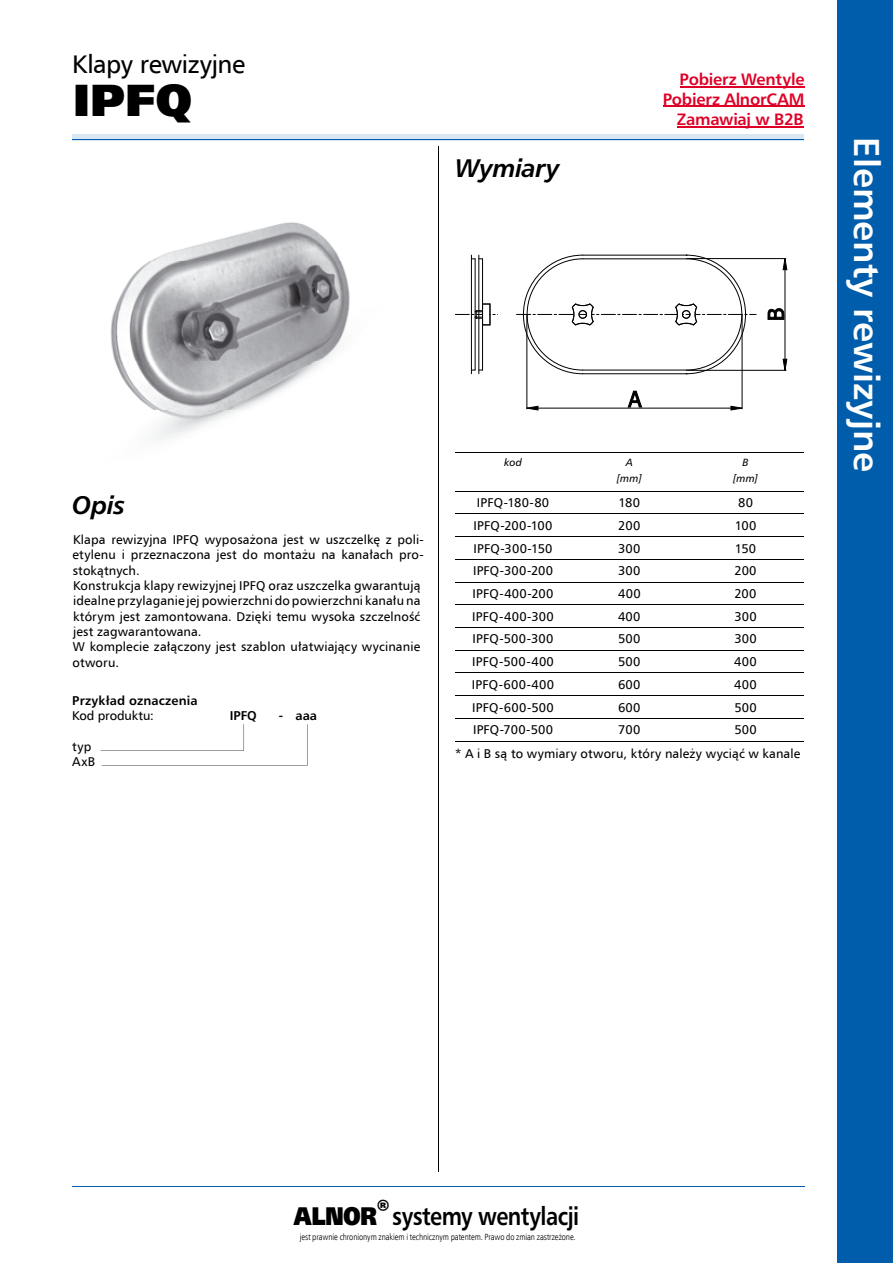
<style>
.page{position:relative;width:893px;height:1263px;background:#fff}
.page>*{position:absolute;margin:0;border:0;box-sizing:border-box;transform-origin:0 0}
.t1{font:900 45px "Humanist 777 TL";color:#000}
.t2{font:700 36px "Humanist 777 TL";color:#fff}
.t3{font:700 25.5px "Humanist 777 TL";letter-spacing:-.025em;color:#000;scale:.85 1}
.t4{font:25.5px "Humnst 777 EU Normal";letter-spacing:-.015em;color:#000}
.t5{font:italic 700 25.5px "Humanist 777 TL";letter-spacing:-.02em;color:#000}
.t6{font:700 16.5px/19.8px "Humanist 777 TL";letter-spacing:-.015em;color:#e00027;text-align:right}
.t7{font:12.75px/15.3px "Humnst 777 EU Normal";letter-spacing:.01em;color:#000}
.t8{font:700 12.75px "Humanist 777 TL";letter-spacing:.01em;color:#000}
.t9{font:12.75px "Humnst 777 EU Normal";letter-spacing:-.01em;color:#000}
.t10{font:italic 10.5px/15.3px "Humanist 777 TL";letter-spacing:.02em;color:#000;text-align:center}
.t11{font:9px "Humnst 777 Lt Cn EU Normal";letter-spacing:-.01em;color:#000}
.s1{font-weight:900}
</style>
<div class="page">
<hr style="left:72px;top:1187px;width:733px;height:1px;background:#005dab">
<hr style="left:438px;top:146px;width:1px;height:1025px;background:#000">
<div style="left:838px;top:0;width:55px;height:1263px;background:#005dab"></div>
<div style="left:72px;top:134px;width:732px;height:6px;background:#d9e7f2"></div>
<hr style="left:72px;top:140px;width:732px;height:1px;background:#005dab">
<hr style="left:679px;top:86px;width:125px;height:2px;background:#e00027">
<hr style="left:663px;top:106px;width:142px;height:1px;background:#e00027">
<hr style="left:677px;top:126px;width:127px;height:1px;background:#e00027">
<svg style="left:101px;top:724px;width:206px;height:42px"></svg>
<hr style="left:455px;top:452px;width:116px;height:1px;background:#000">
<hr style="left:571px;top:452px;width:116px;height:1px;background:#000">
<hr style="left:687px;top:452px;width:117px;height:1px;background:#000">
<img style="left:110px;top:222px;width:240px;height:217px">
<hr style="left:687px;top:258px;width:99px;height:1px;background:#000">
<hr style="left:687px;top:370px;width:99px;height:1px;background:#000">
<hr style="left:785px;top:270px;width:1px;height:89px;background:#000">
<svg style="left:782px;top:258px;width:5px;height:12px"></svg>
<svg style="left:767px;top:308px;width:17px;height:12px"></svg>
<svg style="left:782px;top:358px;width:5px;height:13px"></svg>
<hr style="left:742px;top:315px;width:1px;height:94px;background:#000">
<hr style="left:527px;top:315px;width:1px;height:94px;background:#000">
<hr style="left:538px;top:408px;width:193px;height:1px;background:#000">
<svg style="left:730px;top:406px;width:13px;height:5px"></svg>
<svg style="left:627px;top:391px;width:15px;height:17px"></svg>
<svg style="left:516px;top:254px;width:240px;height:121px"></svg>
<svg style="left:526px;top:406px;width:13px;height:5px"></svg>
<hr style="left:471px;top:255px;width:1px;height:119px;background:#000">
<hr style="left:475px;top:259px;width:1px;height:111px;background:#000">
<hr style="left:478px;top:255px;width:1px;height:119px;background:#000">
<hr style="left:583px;top:255px;width:103px;height:1px;background:#000">
<hr style="left:583px;top:258px;width:103px;height:1px;background:#000">
<hr style="left:583px;top:373px;width:103px;height:1px;background:#000">
<hr style="left:583px;top:370px;width:103px;height:1px;background:#000">
<svg style="left:455px;top:304px;width:43px;height:22px"></svg>
<hr style="left:482px;top:325px;width:1px;height:45px;background:#000">
<hr style="left:482px;top:259px;width:1px;height:45px;background:#000">
<hr style="left:455px;top:491px;width:116px;height:1px;background:#000">
<hr style="left:571px;top:491px;width:116px;height:1px;background:#000">
<hr style="left:687px;top:491px;width:117px;height:1px;background:#000">
<hr style="left:455px;top:514px;width:116px;height:1px;background:#000">
<hr style="left:571px;top:514px;width:116px;height:1px;background:#000">
<hr style="left:687px;top:514px;width:117px;height:1px;background:#000">
<hr style="left:455px;top:536px;width:116px;height:1px;background:#000">
<hr style="left:571px;top:536px;width:116px;height:1px;background:#000">
<hr style="left:687px;top:536px;width:117px;height:1px;background:#000">
<hr style="left:455px;top:559px;width:116px;height:1px;background:#000">
<hr style="left:571px;top:559px;width:116px;height:1px;background:#000">
<hr style="left:687px;top:559px;width:117px;height:1px;background:#000">
<hr style="left:455px;top:582px;width:116px;height:1px;background:#000">
<hr style="left:571px;top:582px;width:116px;height:1px;background:#000">
<hr style="left:687px;top:582px;width:117px;height:1px;background:#000">
<hr style="left:455px;top:605px;width:116px;height:1px;background:#000">
<hr style="left:571px;top:605px;width:116px;height:1px;background:#000">
<hr style="left:687px;top:605px;width:117px;height:1px;background:#000">
<hr style="left:455px;top:627px;width:116px;height:1px;background:#000">
<hr style="left:571px;top:627px;width:116px;height:1px;background:#000">
<hr style="left:687px;top:627px;width:117px;height:1px;background:#000">
<hr style="left:455px;top:650px;width:116px;height:1px;background:#000">
<hr style="left:571px;top:650px;width:116px;height:1px;background:#000">
<hr style="left:687px;top:650px;width:117px;height:1px;background:#000">
<hr style="left:455px;top:673px;width:116px;height:1px;background:#000">
<hr style="left:571px;top:673px;width:116px;height:1px;background:#000">
<hr style="left:687px;top:673px;width:117px;height:1px;background:#000">
<hr style="left:455px;top:695px;width:116px;height:1px;background:#000">
<hr style="left:571px;top:695px;width:116px;height:1px;background:#000">
<hr style="left:687px;top:695px;width:117px;height:1px;background:#000">
<hr style="left:455px;top:718px;width:116px;height:1px;background:#000">
<hr style="left:571px;top:718px;width:116px;height:1px;background:#000">
<hr style="left:687px;top:718px;width:117px;height:1px;background:#000">
<hr style="left:455px;top:741px;width:116px;height:1px;background:#000">
<hr style="left:571px;top:741px;width:116px;height:1px;background:#000">
<hr style="left:687px;top:741px;width:117px;height:1px;background:#000">
<h3 class="t4" style="left:72px;top:48px;width:175px">Klapy rewizyjne</h3>
<h1 class="t1" style="left:73px;top:69px;width:120px">IPFQ</h1>
<h3 class="t5" style="left:455px;top:151px;width:106px">Wymiary</h3>
<p class="t6" style="left:663px;top:69px;width:143px">Pobierz Wentyle<br>Pobierz AlnorCAM<br>Zamawiaj w B2B</p>
<h3 class="t5" style="left:72px;top:488px;width:54px">Opis</h3>
<p class="t7" style="left:72px;top:532px;width:353px">Klapa rewizyjna IPFQ wyposażona jest w uszczelkę z poli&shy;etylenu i przeznaczona jest do montażu na kanałach pro&shy;stokątnych.<br>Konstrukcja klapy rewizyjnej IPFQ oraz uszczelka gwarantują idealne przylaganie jej powierzchni do powierzchni kanału na którym jest zamontowana. Dzięki temu wysoka szczelność jest zagwarantowana.<br>W komplecie załączony jest szablon ułatwiający wycinanie otworu.</p>
<p class="t8" style="left:72px;top:692px;width:127px">Przykład oznaczenia</p>
<p class="t9" style="left:72px;top:708px;width:83px">Kod produktu:</p>
<p class="t8" style="left:230px;top:707px;width:28px">IPFQ</p>
<p class="t8" style="left:279px;top:707px;width:40px">- aaa</p>
<p class="t7" style="left:72px;top:738px;width:24px">typ<br>AxB</p>
<p class="t10" style="left:504px;top:455px;width:19px">kod</p>
<p class="t10" style="left:617px;top:455px;width:26px">A [mm]</p>
<p class="t10" style="left:733px;top:455px;width:26px">B [mm]</p>
<p class="t7" style="left:477px;top:495px;width:74px">IPFQ-180-80</p>
<p class="t7" style="left:618px;top:495px;width:23px">180</p>
<p class="t7" style="left:738px;top:495px;width:16px">80</p>
<p class="t7" style="left:474px;top:518px;width:80px">IPFQ-200-100</p>
<p class="t7" style="left:618px;top:518px;width:24px">200</p>
<p class="t7" style="left:735px;top:518px;width:23px">100</p>
<p class="t7" style="left:474px;top:540px;width:81px">IPFQ-300-150</p>
<p class="t7" style="left:618px;top:540px;width:24px">300</p>
<p class="t7" style="left:735px;top:540px;width:23px">150</p>
<p class="t7" style="left:473px;top:563px;width:82px">IPFQ-300-200</p>
<p class="t7" style="left:618px;top:563px;width:24px">300</p>
<p class="t7" style="left:734px;top:563px;width:24px">200</p>
<p class="t7" style="left:473px;top:586px;width:83px">IPFQ-400-200</p>
<p class="t7" style="left:618px;top:586px;width:24px">400</p>
<p class="t7" style="left:734px;top:586px;width:24px">200</p>
<p class="t7" style="left:472px;top:608px;width:83px">IPFQ-400-300</p>
<p class="t7" style="left:618px;top:608px;width:24px">400</p>
<p class="t7" style="left:734px;top:608px;width:24px">300</p>
<p class="t7" style="left:473px;top:631px;width:82px">IPFQ-500-300</p>
<p class="t7" style="left:618px;top:631px;width:24px">500</p>
<p class="t7" style="left:734px;top:631px;width:24px">300</p>
<p class="t7" style="left:472px;top:654px;width:83px">IPFQ-500-400</p>
<p class="t7" style="left:618px;top:654px;width:24px">500</p>
<p class="t7" style="left:734px;top:654px;width:24px">400</p>
<p class="t7" style="left:472px;top:677px;width:84px">IPFQ-600-400</p>
<p class="t7" style="left:618px;top:677px;width:24px">600</p>
<p class="t7" style="left:734px;top:677px;width:24px">400</p>
<p class="t7" style="left:472px;top:699px;width:83px">IPFQ-600-500</p>
<p class="t7" style="left:618px;top:699px;width:24px">600</p>
<p class="t7" style="left:734px;top:699px;width:24px">500</p>
<p class="t7" style="left:473px;top:722px;width:82px">IPFQ-700-500</p>
<p class="t7" style="left:618px;top:722px;width:24px">700</p>
<p class="t7" style="left:734px;top:722px;width:24px">500</p>
<p class="t7" style="left:455px;top:746px;width:347px">* A i B są to wymiary otworu, który należy wyciąć w kanale</p>
<h2 class="t2" style="left:890px;top:137px;width:336px;rotate:90deg">Elementy rewizyjne</h2>
<h3 class="t3" style="left:294px;top:1200px;width:337px"><span class="s1">ALNOR</span><sup>®</sup> systemy wentylacji</h3>
<p class="t11" style="left:300px;top:1231px;width:278px">jest prawnie chronionym znakiem i technicznym patentem. Prawo do zmian zastrzeżone.</p>
</div>
